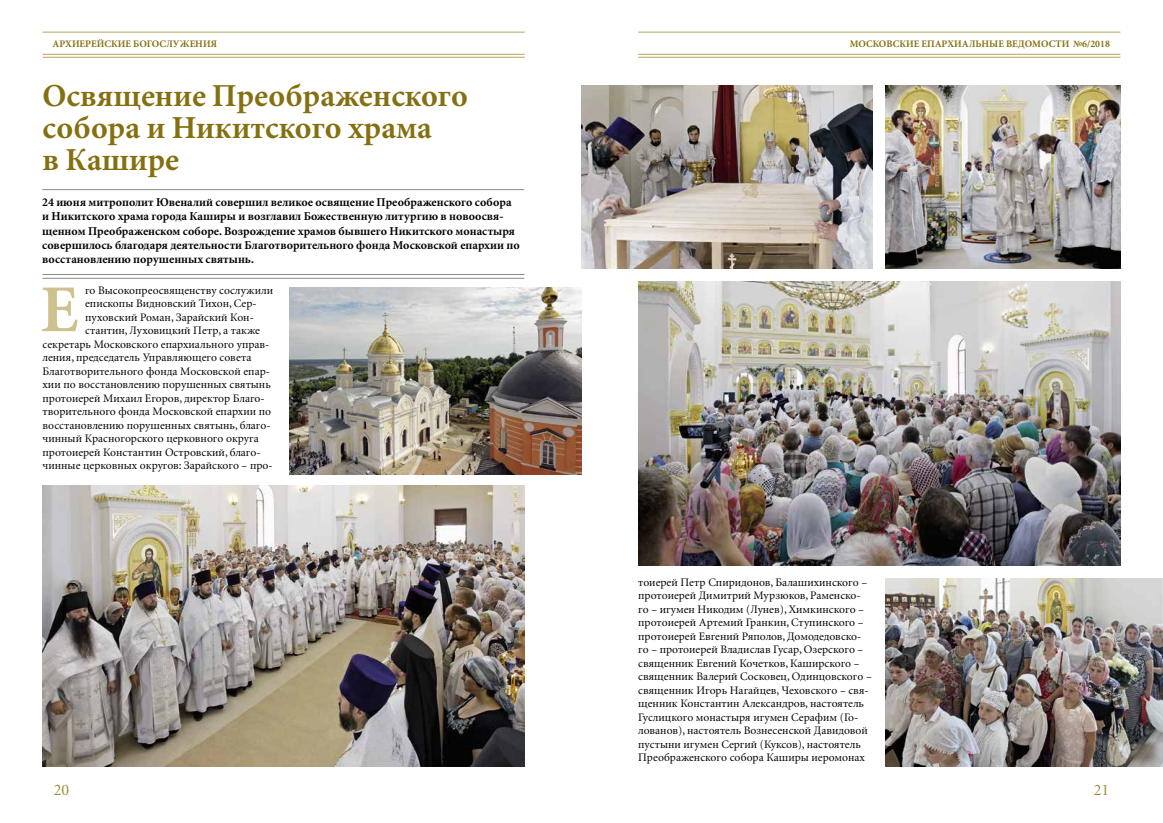
<style>
.page{position:relative;width:1163px;height:823px;background:#fff}
.page>*{position:absolute;margin:0;border:0;box-sizing:border-box;transform-origin:0 0}
.t1{font:700 67px "Minion Cyr";color:#cec18e}
.t2{font:700 32px/32px "Minion Cyr";color:#857011}
.t3{font:16px "Minion Cyr";color:#9d8a38}
.t4{font:700 12px/14.4px "Minion Cyr";color:#000}
.t5{font:11.5px/13.5px "Minion Cyr";color:#000}
.t6{font:700 10px "Minion Cyr";color:#857011}
</style>
<div class="page">
<hr style="left:43px;top:54px;width:481px;height:1px;background:#b5a461">
<hr style="left:638px;top:54px;width:482px;height:1px;background:#b5a461">
<hr style="left:43px;top:32px;width:481px;height:1px;background:#b5a461">
<hr style="left:638px;top:32px;width:482px;height:1px;background:#b5a461">
<hr style="left:43px;top:57px;width:481px;height:1px;background:#b5a461">
<hr style="left:638px;top:57px;width:482px;height:1px;background:#b5a461">
<img style="left:638px;top:282px;width:482px;height:283px">
<hr style="left:42px;top:274px;width:482px;height:1px;background:#82917e">
<hr style="left:42px;top:278px;width:482px;height:1px;background:#82917e">
<hr style="left:42px;top:189px;width:482px;height:1px;background:#82917e">
<img style="left:885px;top:578px;width:277px;height:188px">
<img style="left:289px;top:287px;width:292px;height:187px">
<img style="left:43px;top:485px;width:481px;height:281px">
<img style="left:581px;top:85px;width:291px;height:183px">
<img style="left:885px;top:85px;width:235px;height:184px">
<p class="t6" style="left:53px;top:38px;width:166px">АРХИЕРЕЙСКИЕ БОГОСЛУЖЕНИЯ</p>
<p class="t6" style="left:849px;top:37px;width:262px">МОСКОВСКИЕ ЕПАРХИАЛЬНЫЕ ВЕДОМОСТИ №6/2018</p>
<h2 class="t2" style="left:43px;top:80px;width:427px">Освящение Преображенского собора и Никитского храма<br>в Кашире</h2>
<p class="t4" style="left:42px;top:194px;width:479px">24 июня митрополит Ювеналий совершил великое освящение Преображенского собора и Никитского храма города Каширы и возглавил Божественную литургию в новоосвя&shy;щенном Преображенском соборе. Возрождение храмов бывшего Никитского монастыря совершилось благодаря деятельности Благотворительного фонда Московской епархии по восстановлению порушенных святынь.</p>
<h1 class="t1" style="left:40px;top:269px;width:39px">Е</h1>
<p class="t5" style="left:85px;top:283px;width:189px">го Высокопреосвященству сослужили</p>
<p class="t5" style="left:85px;top:296px;width:173px">епископы Видновский Тихон, Сер-</p>
<p class="t5" style="left:85px;top:310px;width:170px">пуховский Роман, Зарайский Кон-</p>
<p class="t5" style="left:85px;top:323px;width:176px">стантин, Луховицкий Петр, а также</p>
<p class="t5" style="left:43px;top:337px;width:228px">секретарь Московского епархиального управ-</p>
<p class="t5" style="left:43px;top:350px;width:210px">ления, председатель Управляющего совета</p>
<p class="t5" style="left:43px;top:364px;width:229px">Благотворительного фонда Московской епар-</p>
<p class="t5" style="left:43px;top:377px;width:230px">хии по восстановлению порушенных святынь</p>
<p class="t5" style="left:43px;top:391px;width:224px">протоиерей Михаил Егоров, директор Благо-</p>
<p class="t5" style="left:43px;top:404px;width:230px">творительного фонда Московской епархии по</p>
<p class="t5" style="left:43px;top:418px;width:229px">восстановлению порушенных святынь, благо-</p>
<p class="t5" style="left:43px;top:431px;width:218px">чинный Красногорского церковного округа</p>
<p class="t5" style="left:43px;top:445px;width:219px">протоиерей Константин Островский, благо-</p>
<p class="t5" style="left:43px;top:458px;width:231px">чинные церковных округов: Зарайского – про-</p>
<p class="t5" style="left:638px;top:574px;width:235px">тоиерей Петр Спиридонов, Балашихинского – протоиерей Димитрий Мурзюков, Раменско&shy;го – игумен Никодим (Лунев), Химкинского – протоиерей Артемий Гранкин, Ступинского – протоиерей Евгений Ряполов, Домодедовско&shy;го – протоиерей Владислав Гусар, Озерского – священник Евгений Кочетков, Каширского – священник Валерий Сосковец, Одинцовского – священник Игорь Нагайцев, Чеховского – свя&shy;щенник Константин Александров, настоятель Гуслицкого монастыря игумен Серафим (Го&shy;лованов), настоятель Вознесенской Давидовой пустыни игумен Сергий (Куксов), настоятель Преображенского собора Каширы иеромонах</p>
<h3 class="t3" style="left:54px;top:780px;width:17px">20</h3>
<h3 class="t3" style="left:1093px;top:780px;width:17px">21</h3>
</div>
